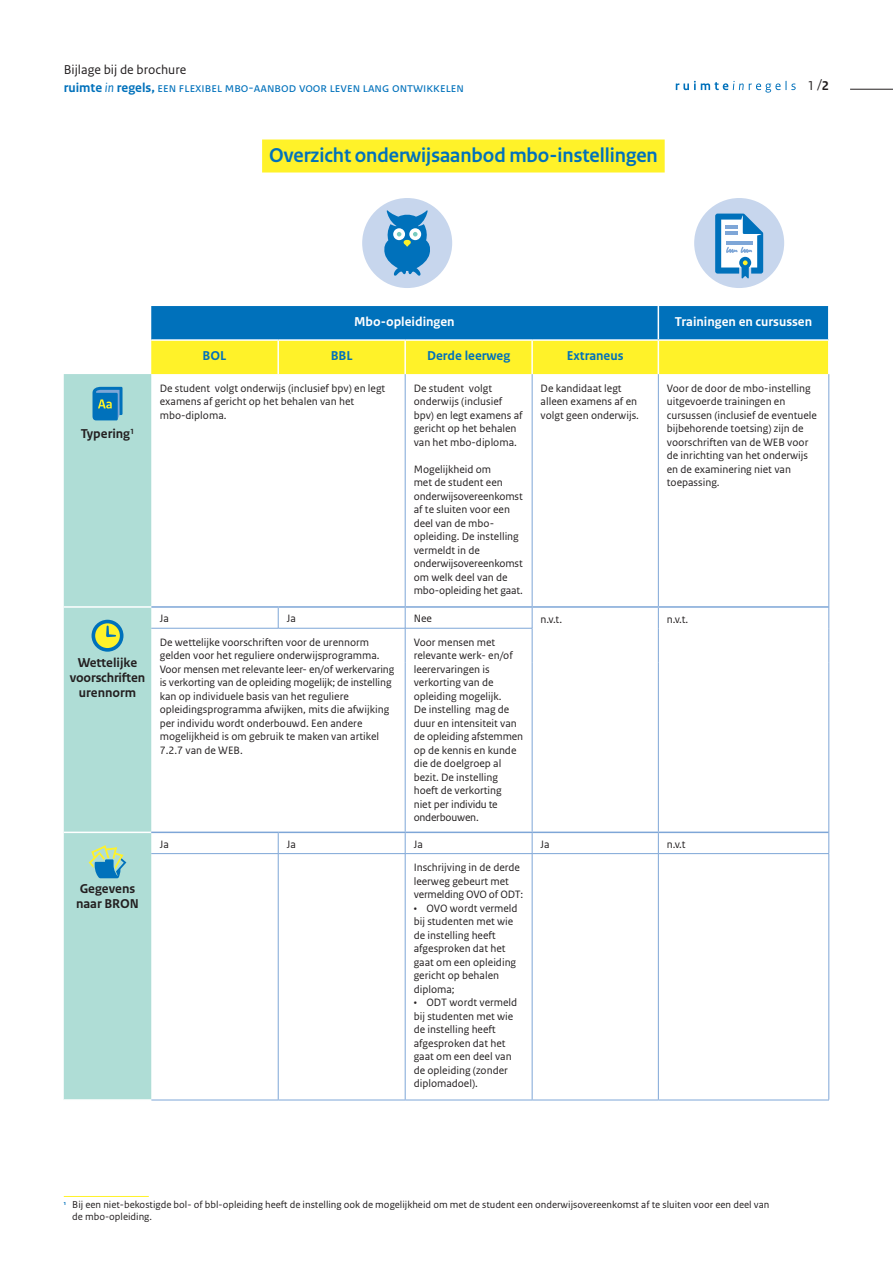
<style>
.page{position:relative;width:893px;height:1263px;background:#fff}
.page>*{position:absolute;margin:0;border:0;box-sizing:border-box;transform-origin:0 0}
.H4_RO_Alineakop_14_1{font:700 21px "Rijksoverheid Sans Heading";color:#0071bb}
.P_Voetnoot{font:13.5px "Rijksoverheid Sans Text";color:#0071bb}
.P_Tabel_Tussenkop{font:700 13.5px/15px "Rijksoverheid Sans Text";color:#231f20;text-align:center}
.P_Tabel_Kop{font:700 13.5px "Rijksoverheid Sans Text";color:#fff}
.P_Tabel_Tussenkop-2{font:700 13.5px "Rijksoverheid Sans Text";color:#0071bb}
.P_Voetnoot-2{font:13.5px "Rijksoverheid Sans Text";color:#231f20}
.P_Tabel_Broodtekst{font:11.25px/13.5px "Rijksoverheid Sans Text";color:#231f20}
.P_Voetnoot-3{font:10.5px/12px "Rijksoverheid Sans Text";color:#231f20}
.s1{font-weight:700}
.s2{font-style:italic}
</style>
<div class="page">
<hr style="left:850px;top:89px;width:43px;height:1px;background:#231f20">
<svg style="left:676px;top:81px;width:120px;height:12px"></svg>
<div style="left:262px;top:140px;width:403px;height:33px;background:#fff229"></div>
<svg style="left:151px;top:306px;width:677px;height:68px;background:#7fb172"></svg>
<div style="left:64px;top:374px;width:87px;height:725px;background:#afddd6"></div>
<hr style="left:405px;top:374px;width:1px;height:232px;background:#7ea6d7">
<hr style="left:532px;top:374px;width:1px;height:232px;background:#7ea6d7">
<hr style="left:658px;top:374px;width:1px;height:232px;background:#7ea6d7">
<hr style="left:829px;top:374px;width:1px;height:233px;background:#7ea6d7">
<svg style="left:278px;top:608px;width:1px;height:20px"></svg>
<svg style="left:405px;top:608px;width:1px;height:20px"></svg>
<svg style="left:532px;top:608px;width:1px;height:20px"></svg>
<svg style="left:658px;top:608px;width:1px;height:20px"></svg>
<svg style="left:829px;top:607px;width:1px;height:21px"></svg>
<hr style="left:151px;top:628px;width:127px;height:1px;background:#7ea6d7">
<hr style="left:278px;top:628px;width:127px;height:1px;background:#7ea6d7">
<hr style="left:405px;top:628px;width:1px;height:35px;background:#7ea6d7">
<hr style="left:405px;top:663px;width:1px;height:168px;background:#7ea6d7">
<hr style="left:405px;top:628px;width:127px;height:1px;background:#7ea6d7">
<hr style="left:532px;top:628px;width:1px;height:35px;background:#7ea6d7">
<hr style="left:278px;top:339px;width:127px;height:2px;background:#fff">
<hr style="left:405px;top:339px;width:127px;height:2px;background:#fff">
<hr style="left:532px;top:339px;width:126px;height:2px;background:#fff">
<hr style="left:658px;top:628px;width:1px;height:35px;background:#7ea6d7">
<hr style="left:829px;top:628px;width:1px;height:35px;background:#7ea6d7">
<hr style="left:151px;top:1099px;width:127px;height:1px;background:#7ea6d7">
<svg style="left:278px;top:833px;width:1px;height:20px"></svg>
<hr style="left:278px;top:854px;width:1px;height:245px;background:#7ea6d7">
<hr style="left:278px;top:1099px;width:127px;height:1px;background:#7ea6d7">
<svg style="left:405px;top:833px;width:1px;height:20px"></svg>
<hr style="left:405px;top:854px;width:1px;height:245px;background:#7ea6d7">
<hr style="left:151px;top:339px;width:127px;height:2px;background:#fff">
<hr style="left:405px;top:1099px;width:127px;height:1px;background:#7ea6d7">
<hr style="left:532px;top:663px;width:1px;height:168px;background:#7ea6d7">
<svg style="left:532px;top:833px;width:1px;height:20px"></svg>
<hr style="left:532px;top:854px;width:1px;height:245px;background:#7ea6d7">
<hr style="left:658px;top:663px;width:1px;height:168px;background:#7ea6d7">
<hr style="left:829px;top:663px;width:1px;height:169px;background:#7ea6d7">
<svg style="left:658px;top:833px;width:1px;height:20px"></svg>
<svg style="left:829px;top:832px;width:1px;height:21px"></svg>
<hr style="left:658px;top:854px;width:1px;height:245px;background:#7ea6d7">
<hr style="left:829px;top:854px;width:1px;height:245px;background:#7ea6d7">
<hr style="left:532px;top:1099px;width:126px;height:1px;background:#7ea6d7">
<hr style="left:658px;top:1099px;width:171px;height:1px;background:#7ea6d7">
<hr style="left:658px;top:306px;width:1px;height:33px;background:#fff">
<hr style="left:658px;top:339px;width:172px;height:2px;background:#fff">
<hr style="left:658px;top:341px;width:1px;height:33px;background:#fff">
<hr style="left:64px;top:831px;width:87px;height:2px;background:#fff">
<hr style="left:151px;top:606px;width:127px;height:2px;background:#7ea6d7">
<hr style="left:278px;top:606px;width:127px;height:2px;background:#7ea6d7">
<hr style="left:405px;top:606px;width:127px;height:2px;background:#7ea6d7">
<hr style="left:532px;top:606px;width:126px;height:2px;background:#7ea6d7">
<hr style="left:658px;top:606px;width:171px;height:2px;background:#7ea6d7">
<hr style="left:64px;top:606px;width:87px;height:2px;background:#fff">
<hr style="left:151px;top:831px;width:127px;height:2px;background:#7ea6d7">
<hr style="left:278px;top:831px;width:127px;height:2px;background:#7ea6d7">
<hr style="left:405px;top:831px;width:127px;height:2px;background:#7ea6d7">
<hr style="left:532px;top:831px;width:126px;height:2px;background:#7ea6d7">
<hr style="left:658px;top:831px;width:171px;height:2px;background:#7ea6d7">
<hr style="left:151px;top:853px;width:127px;height:1px;background:#7ea6d7">
<hr style="left:278px;top:853px;width:127px;height:1px;background:#7ea6d7">
<hr style="left:405px;top:853px;width:127px;height:1px;background:#7ea6d7">
<hr style="left:532px;top:853px;width:126px;height:1px;background:#7ea6d7">
<hr style="left:658px;top:853px;width:171px;height:1px;background:#7ea6d7">
<hr style="left:277px;top:341px;width:2px;height:33px;background:#fff">
<hr style="left:404px;top:341px;width:2px;height:33px;background:#fff">
<hr style="left:531px;top:341px;width:2px;height:33px;background:#fff">
<svg style="left:93px;top:387px;width:30px;height:33px"></svg>
<svg style="left:92px;top:620px;width:31px;height:32px"></svg>
<svg style="left:89px;top:845px;width:37px;height:33px"></svg>
<hr style="left:64px;top:1196px;width:85px;height:1px;background:#fff229">
<div style="left:694px;top:198px;width:90px;height:90px;background:#c7d6ed;border-radius:50%"></div>
<svg style="left:715px;top:214px;width:48px;height:65px"></svg>
<div style="left:362px;top:198px;width:90px;height:90px;background:#c7d6ed;border-radius:50%"></div>
<svg style="left:384px;top:210px;width:46px;height:66px"></svg>
<p class="P_Voetnoot-2" style="left:64px;top:62px;width:124px">Bijlage bij de brochure</p>
<p class="P_Voetnoot" style="left:64px;top:80px;width:402px"><span class="s1">ruimte</span> <span class="s2">in</span> <span class="s1">regels,</span> een flexibel mbo-aanbod voor leven lang ontwikkelen</p>
<h4 class="H4_RO_Alineakop_14_1" style="left:269px;top:143px;width:390px">Overzicht onderwijsaanbod mbo-instellingen</h4>
<p class="P_Voetnoot-2" style="left:807px;top:77px;width:23px">1 /<span class="s1">2</span></p>
<p class="P_Tabel_Kop" style="left:354px;top:314px;width:102px">Mbo-opleidingen</p>
<p class="P_Tabel_Kop" style="left:675px;top:314px;width:139px">Trainingen en cursussen</p>
<p class="P_Tabel_Tussenkop" style="left:81px;top:427px;width:55px">Typering<sup>1</sup></p>
<p class="P_Tabel_Tussenkop" style="left:70px;top:655px;width:77px">Wettelijke voorschriften urennorm</p>
<p class="P_Tabel_Tussenkop" style="left:76px;top:882px;width:64px;text-align:left">Gegevens naar BRON</p>
<p class="P_Tabel_Tussenkop-2" style="left:202px;top:348px;width:25px">BOL</p>
<p class="P_Tabel_Tussenkop-2" style="left:331px;top:348px;width:23px">BBL</p>
<p class="P_Tabel_Tussenkop-2" style="left:427px;top:348px;width:85px">Derde leerweg</p>
<p class="P_Tabel_Tussenkop-2" style="left:567px;top:348px;width:58px">Extraneus</p>
<p class="P_Tabel_Broodtekst" style="left:160px;top:381px;width:227px">De student volgt onderwijs (inclusief bpv) en legt examens af gericht op het behalen van het mbo-diploma.</p>
<p class="P_Tabel_Broodtekst" style="left:414px;top:381px;width:111px">De student volgt onderwijs (inclusief bpv) en legt examens af gericht op het behalen van het mbo-diploma.</p>
<p class="P_Tabel_Broodtekst" style="left:414px;top:462px;width:111px">Mogelijkheid om<br>met de student een onderwijsovereenkomst af te sluiten voor een deel van de mbo&shy;opleiding. De instelling vermeldt in de onderwijsovereenkomst om welk deel van de mbo-opleiding het gaat.</p>
<p class="P_Tabel_Broodtekst" style="left:541px;top:381px;width:100px">De kandidaat legt alleen examens af en volgt geen onderwijs.</p>
<p class="P_Tabel_Broodtekst" style="left:667px;top:381px;width:152px">Voor de door de mbo-instelling uitgevoerde trainingen en cursussen (inclusief de eventuele bijbehorende toetsing) zijn de voorschriften van de WEB voor de inrichting van het onderwijs en de examinering niet van toepassing.</p>
<p class="P_Tabel_Broodtekst" style="left:160px;top:612px;width:11px">Ja</p>
<p class="P_Tabel_Broodtekst" style="left:287px;top:612px;width:11px">Ja</p>
<p class="P_Tabel_Broodtekst" style="left:414px;top:612px;width:20px">Nee</p>
<p class="P_Tabel_Broodtekst" style="left:541px;top:612px;width:23px">n.v.t.</p>
<p class="P_Tabel_Broodtekst" style="left:667px;top:612px;width:23px">n.v.t.</p>
<p class="P_Tabel_Broodtekst" style="left:160px;top:636px;width:236px">De wettelijke voorschriften voor de urennorm gelden voor het reguliere onderwijsprogramma.<br>Voor mensen met relevante leer- en/of werkervaring is verkorting van de opleiding mogelijk; de instelling kan op individuele basis van het reguliere opleidingsprogramma afwijken, mits die afwijking per individu wordt onderbouwd. Een andere mogelijkheid is om gebruik te maken van artikel 7.2.7 van de WEB.</p>
<p class="P_Tabel_Broodtekst" style="left:414px;top:636px;width:111px">Voor mensen met relevante werk- en/of leerervaringen is verkorting van de opleiding mogelijk.<br>De instelling mag de duur en intensiteit van de opleiding afstemmen op de kennis en kunde die de doelgroep al bezit. De instelling hoeft de verkorting<br>niet per individu te onderbouwen.</p>
<p class="P_Tabel_Broodtekst" style="left:160px;top:837px;width:11px">Ja</p>
<p class="P_Tabel_Broodtekst" style="left:287px;top:837px;width:11px">Ja</p>
<p class="P_Tabel_Broodtekst" style="left:414px;top:837px;width:11px">Ja</p>
<p class="P_Tabel_Broodtekst" style="left:541px;top:837px;width:11px">Ja</p>
<p class="P_Tabel_Broodtekst" style="left:667px;top:837px;width:20px">n.v.t</p>
<p class="P_Tabel_Broodtekst" style="left:414px;top:861px;width:111px">Inschrijving in de derde leerweg gebeurt met vermelding OVO of ODT:</p>
<p class="P_Tabel_Broodtekst" style="left:414px;top:901px;width:105px">• OVO wordt vermeld bij studenten met wie de instelling heeft afgesproken dat het gaat om een opleiding gericht op behalen diploma;</p>
<p class="P_Tabel_Broodtekst" style="left:414px;top:996px;width:105px">• ODT wordt vermeld bij studenten met wie de instelling heeft afgesproken dat het gaat om een deel van de opleiding (zonder diplomadoel).</p>
<p class="P_Voetnoot-3" style="left:72px;top:1199px;width:699px;text-indent:-9px"><sup>1</sup> Bij een niet-bekostigde bol- of bbl-opleiding heeft de instelling ook de mogelijkheid om met de student een onderwijsovereenkomst af te sluiten voor een deel van de mbo-opleiding.</p>
</div>
